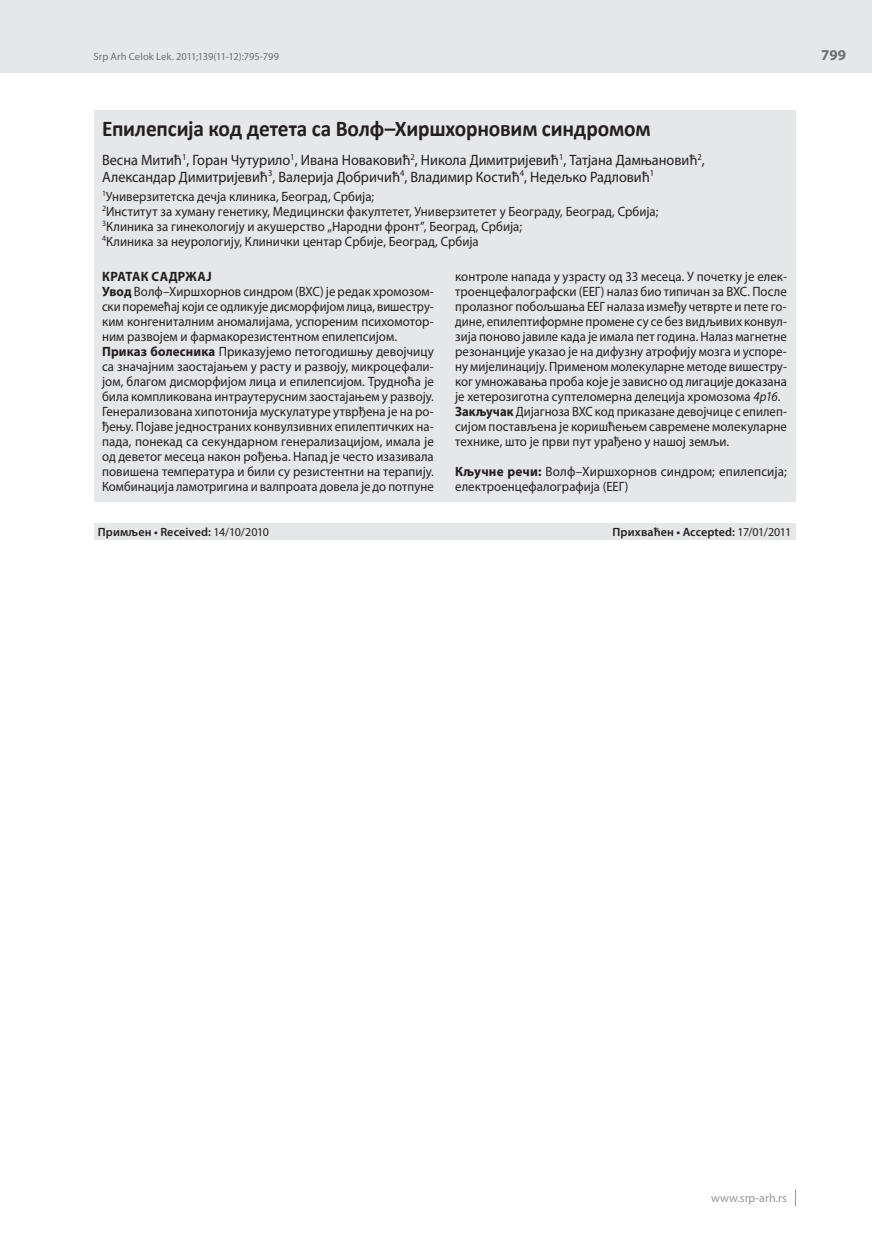
<style>
.page{position:relative;width:872px;height:1234px;background:#fff}
.page>*{position:absolute;margin:0;border:0;box-sizing:border-box;transform-origin:0 0}
.t1{font:700 22.5px "Calibri";letter-spacing:-.01em;color:#231f20;scale:.95 1}
.t2{font:15px/16.5px "Myriad Pro";color:#231f20;scale:.95 1}
.t3{font:700 15px "Myriad Pro";color:#6d6e70}
.t4{font:13.5px/15px "Myriad Pro";letter-spacing:.005em;color:#231f20;scale:.95 1}
.t5{font:13.5px/15px "Myriad Pro";letter-spacing:.005em;color:#231f20}
.t6{font:600 12px "Myriad Pro";letter-spacing:.01em;color:#231f20}
.t7{font:12px "Myriad Pro";color:#939598}
.t8{font:10.5px "Myriad Pro";color:#6d6e70}
.s1{font-weight:700}
.s2{font-style:italic}
.s3{font-weight:400}
</style>
<div class="page">
<div style="left:0;top:0;width:872px;height:72px;background:#e6e7e8"></div>
<svg style="left:795px;top:1189px;width:1px;height:16px"></svg>
<div style="left:94px;top:263px;width:701px;height:239px;background:#e6e7e8"></div>
<div style="left:94px;top:110px;width:701px;height:153px;background:#e6e7e8"></div>
<div style="left:94px;top:523px;width:701px;height:16px;background:#e6e7e8"></div>
<p class="t8" style="left:94px;top:52px;width:187px">Srp Arh Celok Lek. 2011;139(11-12):795-799</p>
<h1 class="t1" style="left:102px;top:114px;width:579px">Епилепсија код детета са Волф–Хиршхорновим синдромом</h1>
<p class="t2" style="left:102px;top:153px;width:636px">Весна Митић<sup>1</sup>, Горан Чутурило<sup>1</sup>, Ивана Новаковић<sup>2</sup>, Никола Димитријевић<sup>1</sup>, Татјана Дамњановић<sup>2</sup>,<br>Александар Димитријевић<sup>3</sup>, Валерија Добричић<sup>4</sup>, Владимир Костић<sup>4</sup>, Недељко Радловић<sup>1</sup></p>
<p class="t4" style="left:102px;top:190px;width:587px"><sup>1</sup>Универзитетска дечја клиника, Београд, Србија;<br><sup>2</sup>Институт за хуману генетику, Медицински факултетет, Универзитетет у Београду, Београд, Србија; <sup>3</sup>Клиника за гинекологију и акушерство „Народни фронт”, Београд, Србија;<br><sup>4</sup>Клиника за неурологију, Клинички центар Србије, Београд, Србија</p>
<p class="t4" style="left:102px;top:270px;width:351px"><span class="s1">КРАТАК САДРЖАЈ<br>Увод</span> Волф–Хир шхор нов син дром (ВХС) је ре дак хро мо зом&shy;ски по ре ме ћај ко ји се од ли ку је ди смор фи јом ли ца, ви ше стру&shy;ким кон ге ни тал ним ано ма ли ја ма, успо ре ним пси хо мо тор&shy;ним раз во јем и фар ма ко ре зи стент ном епи леп си јом.<br><span class="s1">При каз бо ле сни ка</span> При ка зу је мо пе то го ди шњу де вој чи цу са зна чај ним за о ста ја њем у ра сту и раз во ју, ми кро це фа ли&shy;јом, бла гом ди смор фи јом ли ца и епи леп си јом. Труд но ћа је би ла ком пли ко ва на ин тра у те ру сним за о ста ја њем у раз во ју.<br>Ге не ра ли зо ва на хи по то ни ја му ску ла ту ре утвр ђе на је на ро&shy;ђе њу. По ја ве јед но стра них кон вул зив них епи леп тич ких на&shy;па да, по не кад са се кун дар ном ге не ра ли за ци јом, има ла је од де ве тог ме се ца на кон ро ђе ња. На па д је че сто иза зи ва ла по ви ше на тем пе ра ту ра и би ли су ре зи стент ни на те ра пи ју.<br>Ком би на ци ја ла мо три ги на и вал про а та до ве ла је до пот пу не</p>
<p class="t4" style="left:455px;top:270px;width:351px">кон тро ле на па да у уз ра сту од 33 ме се ца. У по чет ку је елек&shy;тро ен це фа ло граф ски (ЕЕГ) на лаз био ти пи чан за ВХС. По сле про ла зног по бољ ша ња ЕЕГ на ла за из ме ђу че твр те и пе те го&shy;ди не, епи леп ти форм не про ме не су се без ви дљи вих кон вул&shy;зи ја по но во ја ви ле ка да је има ла пет го ди на. На лаз маг нет не ре зо нан ци је ука зао је на ди фу зну атро фи ју мо зга и успо ре&shy;ну ми је ли на ци ју. При ме ном мо ле ку лар не ме то де ви ше стру&shy;ког умно жа ва ња про ба ко је је за ви сно од ли га ци је до ка за на је хе те ро зи гот на суп те ло мер на де ле ци ја хро мо зо ма <span class="s2">4p16</span>.<br><span class="s1">За кљу чак</span> Ди јаг но за ВХС код при ка за не де вој чи це с епи леп&shy;си јом по ста вље на је ко ри шће њем са вре ме не мо ле ку лар не тех ни ке, што је пр ви пут ура ђе но у на шој зе мљи.</p>
<p class="t5" style="left:455px;top:465px;width:333px"><span class="s1">Кључ не ре чи:</span> Волф–Хир шхор нов син дром; епи леп си ја; елек тро ен це фа ло гра фи ја (ЕЕГ)</p>
<p class="t6" style="left:98px;top:527px;width:173px">Примљен • Received: <span class="s3">14/10/2010</span></p>
<p class="t6" style="left:612px;top:527px;width:180px">Прихваћен • Accepted: <span class="s3">17/01/2011</span></p>
<p class="t3" style="left:821px;top:49px;width:26px">799</p>
<p class="t7" style="left:711px;top:1192px;width:77px">www.srp-arh.rs</p>
</div>
